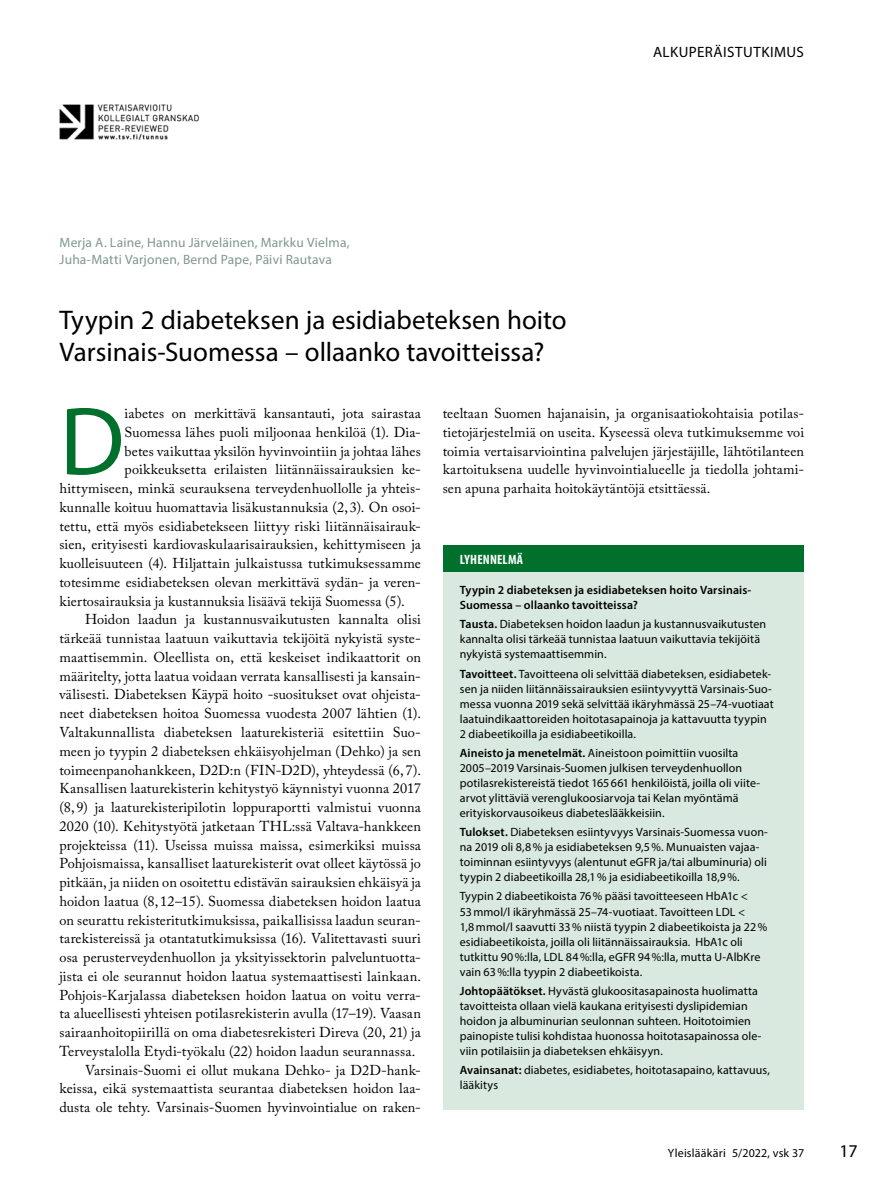
<style>
.page{position:relative;width:893px;height:1191px;background:#fff}
.page>*{position:absolute;margin:0;border:0;box-sizing:border-box;transform-origin:0 0}
.t1{font:97.65px "Myriad Pro";color:#00702c}
.t2{font:27px/31.5px "Myriad Pro";color:#000}
.t3{font:18px "Myriad Pro";color:#000}
.t4{font:15px "Myriad Pro";letter-spacing:.03em;color:#000}
.t5{font:14.25px/18.8px "Adobe Caslon Pro";letter-spacing:.01em;color:#000;text-align:justify}
.t6{font:13.5px/16.5px "Myriad Pro";letter-spacing:.015em;color:#80988b}
.t7{font:700 condensed 13.5px "Myriad Pro";letter-spacing:.015em;color:#fff}
.t8{font:12px/15px "Myriad Pro";letter-spacing:.005em;color:#000}
.t9{font:600 12px/15px "Myriad Pro";letter-spacing:.01em;color:#000}
.s1{font-weight:600}
</style>
<div class="page">
<div style="left:443px;top:545px;width:361px;height:27px;background:#00702c"></div>
<div style="left:443px;top:572px;width:361px;height:538px;background:#d9e9df"></div>
<img style="left:59px;top:104px;width:140px;height:36px">
<p class="t6" style="left:60px;top:234px;width:292px">Merja A. Laine, Hannu Järveläinen, Markku Vielma,<br>Juha-Matti Varjonen, Bernd Pape, Päivi Rautava</p>
<h2 class="t2" style="left:60px;top:304px;width:509px">Tyypin 2 diabeteksen ja esidiabeteksen hoito<br>Varsinais-Suomessa – ollaanko tavoitteissa?</h2>
<p class="t4" style="left:653px;top:42px;width:152px">ALKUPERÄISTUTKIMUS</p>
<h1 class="t1" style="left:60px;top:381px;width:67px">D</h1>
<p class="t5" style="left:125px;top:404px;width:298px">iabetes on merkittävä kansantauti, jota sairastaa</p>
<p class="t5" style="left:125px;top:422px;width:298px">Suomessa lähes puoli miljoonaa henkilöä (1). Dia-</p>
<p class="t5" style="left:125px;top:441px;width:298px">betes vaikuttaa yksilön hyvinvointiin ja johtaa lähes</p>
<p class="t5" style="left:125px;top:460px;width:298px">poikkeuksetta erilaisten liitännäissairauksien ke-</p>
<p class="t5" style="left:60px;top:479px;width:363px">hittymiseen, minkä seurauksena terveydenhuollolle ja yhteis-</p>
<p class="t5" style="left:60px;top:497px;width:363px">kunnalle koituu huomattavia lisäkustannuksia (2, 3). On osoi-</p>
<p class="t5" style="left:60px;top:516px;width:363px">tettu, että myös esidiabetekseen liittyy riski liitännäisairauk-</p>
<p class="t5" style="left:60px;top:535px;width:363px">sien, erityisesti kardiovaskulaarisairauksien, kehittymiseen ja</p>
<p class="t5" style="left:60px;top:554px;width:363px">kuolleisuuteen (4). Hiljattain julkaistussa tutkimuksessamme</p>
<p class="t5" style="left:60px;top:572px;width:363px">totesimme esidiabeteksen olevan merkittävä sydän- ja veren-</p>
<p class="t5" style="left:60px;top:591px;width:347px">kiertosairauksia ja kustannuksia lisäävä tekijä Suomessa (5).</p>
<p class="t5" style="left:85px;top:610px;width:337px">Hoidon laadun ja kustannusvaikutusten kannalta olisi</p>
<p class="t5" style="left:60px;top:629px;width:361px">tärkeää tunnistaa laatuun vaikuttavia tekijöitä nykyistä syste-</p>
<p class="t5" style="left:60px;top:647px;width:363px">maattisemmin. Oleellista on, että keskeiset indikaattorit on</p>
<p class="t5" style="left:60px;top:666px;width:361px">määritelty, jotta laatua voidaan verrata kansallisesti ja kansain-</p>
<p class="t5" style="left:60px;top:685px;width:363px">välisesti. Diabeteksen Käypä hoito -suositukset ovat ohjeista-</p>
<p class="t5" style="left:60px;top:704px;width:363px">neet diabeteksen hoitoa Suomessa vuodesta 2007 lähtien (1).</p>
<p class="t5" style="left:60px;top:722px;width:363px">Valtakunnallista diabeteksen laaturekisteriä esitettiin Suo-</p>
<p class="t5" style="left:60px;top:741px;width:363px">meen jo tyypin 2 diabeteksen ehkäisyohjelman (Dehko) ja sen</p>
<p class="t5" style="left:60px;top:760px;width:363px">toimeenpanohankkeen, D2D:n (FIN-D2D), yhteydessä (6, 7).</p>
<p class="t5" style="left:60px;top:779px;width:363px">Kansallisen laaturekisterin kehitystyö käynnistyi vuonna 2017</p>
<p class="t5" style="left:60px;top:797px;width:363px">(8,9) ja laaturekisteripilotin loppuraportti valmistui vuonna</p>
<p class="t5" style="left:60px;top:816px;width:363px">2020 (10). Kehitystyötä jatketaan THL:ssä Valtava-hankkeen</p>
<p class="t5" style="left:60px;top:835px;width:363px">projekteissa (11). Useissa muissa maissa, esimerkiksi muissa</p>
<p class="t5" style="left:60px;top:854px;width:363px">Pohjoismaissa, kansalliset laaturekisterit ovat olleet käytössä jo</p>
<p class="t5" style="left:60px;top:872px;width:363px">pitkään, ja niiden on osoitettu edistävän sairauksien ehkäisyä ja</p>
<p class="t5" style="left:60px;top:891px;width:363px">hoidon laatua (8,12–15). Suomessa diabeteksen hoidon laatua</p>
<p class="t5" style="left:60px;top:910px;width:363px">on seurattu rekisteritutkimuksissa, paikallisissa laadun seuran-</p>
<p class="t5" style="left:60px;top:929px;width:363px">tarekistereissä ja otantatutkimuksissa (16). Valitettavasti suuri</p>
<p class="t5" style="left:60px;top:947px;width:363px">osa perusterveydenhuollon ja yksityissektorin palveluntuotta-</p>
<p class="t5" style="left:60px;top:966px;width:363px">jista ei ole seurannut hoidon laatua systemaattisesti lainkaan.</p>
<p class="t5" style="left:60px;top:985px;width:363px">Pohjois-Karjalassa diabeteksen hoidon laatua on voitu verra-</p>
<p class="t5" style="left:60px;top:1004px;width:363px">ta alueellisesti yhteisen potilasrekisterin avulla (17–19). Vaasan</p>
<p class="t5" style="left:60px;top:1022px;width:363px">sairaanhoitopiirillä on oma diabetesrekisteri Direva (20, 21) ja</p>
<p class="t5" style="left:60px;top:1041px;width:357px">Terveystalolla Etydi-työkalu (22) hoidon laadun seurannassa.</p>
<p class="t5" style="left:85px;top:1060px;width:337px">Varsinais-Suomi ei ollut mukana Dehko- ja D2D-hank-</p>
<p class="t5" style="left:59px;top:1079px;width:363px">keissa, eikä systemaattista seurantaa diabeteksen hoidon laa-</p>
<p class="t5" style="left:59px;top:1097px;width:363px">dusta ole tehty. Varsinais-Suomen hyvinvointialue on raken-</p>
<p class="t5" style="left:443px;top:404px;width:363px">teeltaan Suomen hajanaisin, ja organisaatiokohtaisia potilas&shy;tietojärjestelmiä on useita. Kyseessä oleva tutkimuksemme voi toimia vertaisarviointina palvelujen järjestäjille, lähtötilanteen kartoituksena uudelle hyvinvointialueelle ja tiedolla johtami&shy;sen apuna parhaita hoitokäytäntöjä etsittäessä.</p>
<p class="t7" style="left:460px;top:551px;width:65px">LYHENNELMÄ</p>
<p class="t9" style="left:460px;top:582px;width:293px">Tyypin 2 diabeteksen ja esidiabeteksen hoito Varsinais-<br>Suomessa – ollaanko tavoitteissa?</p>
<p class="t8" style="left:460px;top:616px;width:308px"><span class="s1">Tausta.</span> Diabeteksen hoidon laadun ja kustannusvaikutusten kannalta olisi tärkeää tunnistaa laatuun vaikuttavia tekijöitä nykyistä systemaattisemmin.</p>
<p class="t8" style="left:460px;top:666px;width:315px"><span class="s1">Tavoitteet.</span> Tavoitteena oli selvittää diabeteksen, esidiabetek&shy;sen ja niiden liitännäissairauksien esiintyvyyttä Varsinais-Suo&shy;messa vuonna 2019 sekä selvittää ikäryhmässä 25–74-vuotiaat laatuindikaattoreiden hoitotasapainoja ja kattavuutta tyypin 2 diabeetikoilla ja esidiabeetikoilla.</p>
<p class="t8" style="left:460px;top:745px;width:301px"><span class="s1">Aineisto ja menetelmät.</span> Aineistoon poimittiin vuosilta 2005–2019 Varsinais-Suomen julkisen terveydenhuollon potilasrekistereistä tiedot 165661 henkilöistä, joilla oli viite&shy;arvot ylittäviä verenglukoosiarvoja tai Kelan myöntämä erityiskorvausoikeus diabeteslääkkeisiin.</p>
<p class="t8" style="left:460px;top:824px;width:310px"><span class="s1">Tulokset.</span> Diabeteksen esiintyvyys Varsinais-Suomessa vuon&shy;na 2019 oli 8,8% ja esidiabeteksen 9,5%. Munuaisten vajaa&shy;toiminnan esiintyvyys (alentunut eGFR ja/tai albuminuria) oli tyypin 2 diabeetikoilla 28,1% ja esidiabeetikoilla 18,9%.</p>
<p class="t8" style="left:460px;top:888px;width:309px">Tyypin 2 diabeetikoista 76% pääsi tavoitteeseen HbA1c &lt; 53mmol/l ikäryhmässä 25–74-vuotiaat. Tavoitteen LDL &lt; 1,8mmol/l saavutti 33% niistä tyypin 2 diabeetikoista ja 22% esidiabeetikoista, joilla oli liitännäissairauksia. HbA1c oli tutkittu 90%:lla, LDL 84%:lla, eGFR 94%:lla, mutta U-AlbKre vain 63%:lla tyypin 2 diabeetikoista.</p>
<p class="t8" style="left:460px;top:983px;width:303px"><span class="s1">Johtopäätökset.</span> Hyvästä glukoositasapainosta huolimatta tavoitteista ollaan vielä kaukana erityisesti dyslipidemian hoidon ja albuminurian seulonnan suhteen. Hoitotoimien painopiste tulisi kohdistaa huonossa hoitotasapainossa ole&shy;viin potilaisiin ja diabeteksen ehkäisyyn.</p>
<p class="t8" style="left:460px;top:1062px;width:311px"><span class="s1">Avainsanat:</span> diabetes, esidiabetes, hoitotasapaino, kattavuus, lääkitys</p>
<p class="t8" style="left:668px;top:1145px;width:138px">Yleislääkäri 5/2022, vsk 37</p>
<p class="t3" style="left:839px;top:1139px;width:20px">17</p>
</div>
